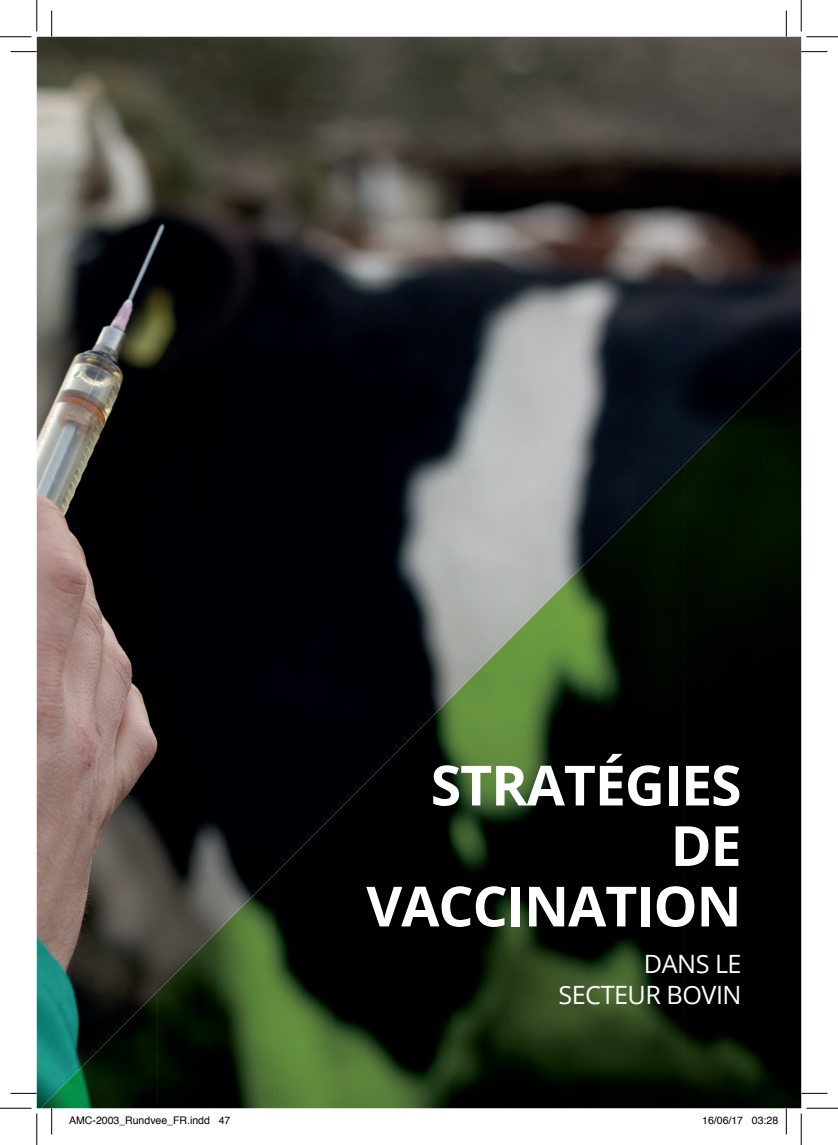
<style>
.page{position:relative;width:838px;height:1145px;background:#fff}
.page>*{position:absolute;margin:0;border:0;box-sizing:border-box;transform-origin:0 0}
.t1{font:700 55.48px/60.6px "Open Sans";letter-spacing:-.02em;color:#fff;text-align:right}
.t2{font:25.2px/31.5px "Open Sans";letter-spacing:-.02em;color:#fff;text-align:right}
.t3{font:10.5px "Helvetica";color:#000}
</style>
<div class="page">
<img style="left:37px;top:37px;width:764px;height:1071px">
<img style="left:684px;top:348px;width:117px;height:760px">
<img style="left:625px;top:465px;width:59px;height:643px">
<img style="left:567px;top:523px;width:59px;height:585px">
<img style="left:508px;top:582px;width:59px;height:526px">
<img style="left:450px;top:640px;width:59px;height:468px">
<img style="left:391px;top:699px;width:59px;height:409px">
<img style="left:333px;top:757px;width:59px;height:351px">
<img style="left:274px;top:816px;width:59px;height:292px">
<img style="left:216px;top:874px;width:59px;height:234px">
<img style="left:157px;top:933px;width:59px;height:175px">
<img style="left:99px;top:991px;width:59px;height:117px">
<img style="left:41px;top:1050px;width:58px;height:58px">
<svg style="left:10px;top:51px;width:27px;height:1px"></svg>
<svg style="left:801px;top:51px;width:26px;height:1px"></svg>
<svg style="left:10px;top:1093px;width:27px;height:1px"></svg>
<svg style="left:801px;top:1093px;width:26px;height:1px"></svg>
<svg style="left:51px;top:10px;width:1px;height:27px"></svg>
<svg style="left:51px;top:1108px;width:1px;height:26px"></svg>
<svg style="left:786px;top:10px;width:1px;height:27px"></svg>
<svg style="left:786px;top:1108px;width:1px;height:26px"></svg>
<hr style="left:0;top:36px;width:32px;height:1px;background:#000">
<hr style="left:806px;top:36px;width:31px;height:1px;background:#000">
<hr style="left:0;top:1108px;width:32px;height:1px;background:#000">
<hr style="left:806px;top:1108px;width:31px;height:1px;background:#000">
<hr style="left:36px;top:0;width:1px;height:31px;background:#000">
<hr style="left:36px;top:1113px;width:1px;height:32px;background:#000">
<hr style="left:800px;top:0;width:1px;height:31px;background:#000">
<hr style="left:800px;top:1113px;width:1px;height:32px;background:#000">
<h1 class="t1" style="left:366px;top:754px;width:377px">STRATÉGIES<br>DE<br>VACCINATION</h1>
<h2 class="t2" style="left:558px;top:947px;width:185px">DANS LE<br>SECTEUR BOVIN</h2>
<p class="t3" style="left:69px;top:1112px;width:163px">AMC-2003_Rundvee_FR.indd 47</p>
<p class="t3" style="left:702px;top:1112px;width:77px">16/06/17 03:28</p>
</div>
